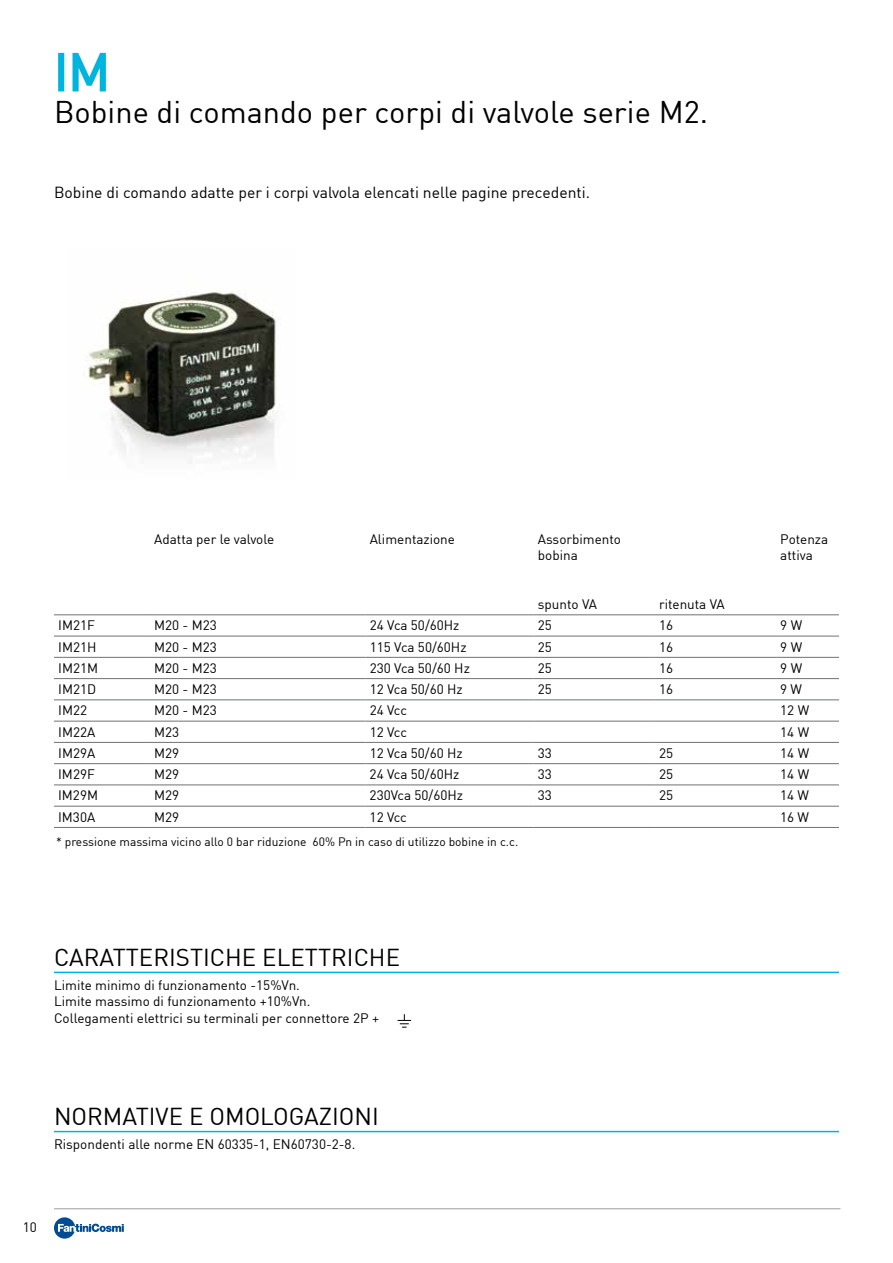
<style>
.page{position:relative;width:893px;height:1263px;background:#fff}
.page>*{position:absolute;margin:0;border:0;box-sizing:border-box;transform-origin:0 0}
.t1{font:51px "DIN";color:#00b5dd}
.t2{font:30.75px "DIN";color:#000}
.t3{font:24px "DIN";color:#000}
.t4{font:15.75px "DIN";color:#000}
.t5{font:13.5px/16.5px "DIN";color:#000}
.t6{font:12px "DIN";color:#000}
</style>
<div class="page">
<hr style="left:54px;top:1208px;width:786px;height:1px;background:#9c9e9f">
<svg style="left:54px;top:1217px;width:70px;height:21px"></svg>
<img style="left:83px;top:291px;width:195px;height:172px">
<div style="left:58px;top:53px;width:6px;height:38px;border:2px solid #00b5dd"></div>
<svg style="left:72px;top:52px;width:34px;height:40px"></svg>
<hr style="left:54px;top:1131px;width:785px;height:1px;background:#00b5dd">
<hr style="left:54px;top:972px;width:785px;height:1px;background:#00b5dd">
<svg style="left:398px;top:1014px;width:13px;height:14px"></svg>
<svg style="left:54px;top:615px;width:785px;height:191px"></svg>
<svg style="left:54px;top:743px;width:722px;height:63px"></svg>
<hr style="left:54px;top:614px;width:96px;height:1px;background:#707172">
<hr style="left:150px;top:614px;width:215px;height:1px;background:#707172">
<hr style="left:365px;top:614px;width:169px;height:1px;background:#707172">
<hr style="left:534px;top:614px;width:121px;height:1px;background:#707172">
<hr style="left:655px;top:614px;width:121px;height:1px;background:#707172">
<hr style="left:776px;top:614px;width:63px;height:1px;background:#707172">
<hr style="left:54px;top:636px;width:96px;height:1px;background:#707172">
<hr style="left:150px;top:636px;width:215px;height:1px;background:#707172">
<hr style="left:365px;top:636px;width:169px;height:1px;background:#707172">
<hr style="left:534px;top:636px;width:121px;height:1px;background:#707172">
<hr style="left:655px;top:636px;width:121px;height:1px;background:#707172">
<hr style="left:776px;top:636px;width:63px;height:1px;background:#707172">
<hr style="left:54px;top:657px;width:96px;height:1px;background:#707172">
<hr style="left:150px;top:657px;width:215px;height:1px;background:#707172">
<hr style="left:365px;top:657px;width:169px;height:1px;background:#707172">
<hr style="left:534px;top:657px;width:121px;height:1px;background:#707172">
<hr style="left:655px;top:657px;width:121px;height:1px;background:#707172">
<hr style="left:776px;top:657px;width:63px;height:1px;background:#707172">
<hr style="left:54px;top:678px;width:96px;height:1px;background:#707172">
<hr style="left:150px;top:678px;width:215px;height:1px;background:#707172">
<hr style="left:365px;top:678px;width:169px;height:1px;background:#707172">
<hr style="left:534px;top:678px;width:121px;height:1px;background:#707172">
<hr style="left:655px;top:678px;width:121px;height:1px;background:#707172">
<hr style="left:776px;top:678px;width:63px;height:1px;background:#707172">
<hr style="left:54px;top:700px;width:96px;height:1px;background:#707172">
<hr style="left:150px;top:700px;width:215px;height:1px;background:#707172">
<hr style="left:365px;top:700px;width:169px;height:1px;background:#707172">
<hr style="left:534px;top:700px;width:121px;height:1px;background:#707172">
<hr style="left:655px;top:700px;width:121px;height:1px;background:#707172">
<hr style="left:776px;top:700px;width:63px;height:1px;background:#707172">
<hr style="left:54px;top:721px;width:96px;height:1px;background:#707172">
<hr style="left:150px;top:721px;width:215px;height:1px;background:#707172">
<hr style="left:365px;top:721px;width:169px;height:1px;background:#707172">
<hr style="left:534px;top:721px;width:121px;height:1px;background:#707172">
<hr style="left:655px;top:721px;width:121px;height:1px;background:#707172">
<hr style="left:776px;top:721px;width:63px;height:1px;background:#707172">
<hr style="left:54px;top:827px;width:96px;height:1px;background:#707172">
<hr style="left:150px;top:827px;width:215px;height:1px;background:#707172">
<hr style="left:365px;top:827px;width:169px;height:1px;background:#707172">
<hr style="left:534px;top:827px;width:121px;height:1px;background:#707172">
<hr style="left:655px;top:827px;width:121px;height:1px;background:#707172">
<hr style="left:776px;top:827px;width:63px;height:1px;background:#707172">
<hr style="left:54px;top:742px;width:96px;height:1px;background:#707172">
<hr style="left:150px;top:742px;width:215px;height:1px;background:#707172">
<hr style="left:365px;top:742px;width:169px;height:1px;background:#707172">
<hr style="left:534px;top:742px;width:121px;height:1px;background:#707172">
<hr style="left:655px;top:742px;width:121px;height:1px;background:#707172">
<hr style="left:776px;top:742px;width:63px;height:1px;background:#707172">
<hr style="left:54px;top:763px;width:96px;height:1px;background:#707172">
<hr style="left:150px;top:763px;width:215px;height:1px;background:#707172">
<hr style="left:365px;top:763px;width:169px;height:1px;background:#707172">
<hr style="left:534px;top:763px;width:121px;height:1px;background:#707172">
<hr style="left:655px;top:763px;width:121px;height:1px;background:#707172">
<hr style="left:776px;top:763px;width:63px;height:1px;background:#707172">
<hr style="left:54px;top:785px;width:96px;height:1px;background:#707172">
<hr style="left:150px;top:785px;width:215px;height:1px;background:#707172">
<hr style="left:365px;top:785px;width:169px;height:1px;background:#707172">
<hr style="left:534px;top:785px;width:121px;height:1px;background:#707172">
<hr style="left:655px;top:785px;width:121px;height:1px;background:#707172">
<hr style="left:776px;top:785px;width:63px;height:1px;background:#707172">
<hr style="left:54px;top:806px;width:96px;height:1px;background:#707172">
<hr style="left:150px;top:806px;width:215px;height:1px;background:#707172">
<hr style="left:365px;top:806px;width:169px;height:1px;background:#707172">
<hr style="left:534px;top:806px;width:121px;height:1px;background:#707172">
<hr style="left:655px;top:806px;width:121px;height:1px;background:#707172">
<hr style="left:776px;top:806px;width:63px;height:1px;background:#707172">
<h1 class="t1" style="left:54px;top:40px;width:57px">IM</h1>
<h2 class="t2" style="left:54px;top:93px;width:656px">Bobine di comando per corpi di valvole serie M2.</h2>
<p class="t4" style="left:54px;top:183px;width:537px">Bobine di comando adatte per i corpi valvola elencati nelle pagine precedenti.</p>
<p class="t5" style="left:154px;top:530px;width:122px">Adatta per le valvole</p>
<p class="t5" style="left:370px;top:530px;width:87px">Alimentazione</p>
<p class="t5" style="left:538px;top:530px;width:85px">Assorbimento bobina</p>
<p class="t5" style="left:780px;top:530px;width:49px">Potenza attiva</p>
<p class="t5" style="left:538px;top:596px;width:61px">spunto VA</p>
<p class="t5" style="left:659px;top:596px;width:67px">ritenuta VA</p>
<p class="t5" style="left:58px;top:617px;width:38px">IM21F</p>
<p class="t5" style="left:154px;top:617px;width:64px">M20 - M23</p>
<p class="t5" style="left:370px;top:617px;width:91px">24 Vca 50/60Hz</p>
<p class="t5" style="left:538px;top:617px;width:16px">25</p>
<p class="t5" style="left:659px;top:617px;width:16px">16</p>
<p class="t5" style="left:780px;top:617px;width:23px">9 W</p>
<p class="t5" style="left:58px;top:638px;width:40px">IM21H</p>
<p class="t5" style="left:154px;top:638px;width:64px">M20 - M23</p>
<p class="t5" style="left:370px;top:638px;width:98px">115 Vca 50/60Hz</p>
<p class="t5" style="left:538px;top:638px;width:16px">25</p>
<p class="t5" style="left:659px;top:638px;width:16px">16</p>
<p class="t5" style="left:780px;top:638px;width:23px">9 W</p>
<p class="t5" style="left:58px;top:659px;width:41px">IM21M</p>
<p class="t5" style="left:154px;top:659px;width:64px">M20 - M23</p>
<p class="t5" style="left:370px;top:659px;width:102px">230 Vca 50/60 Hz</p>
<p class="t5" style="left:538px;top:659px;width:16px">25</p>
<p class="t5" style="left:659px;top:659px;width:16px">16</p>
<p class="t5" style="left:780px;top:659px;width:23px">9 W</p>
<p class="t5" style="left:58px;top:681px;width:40px">IM21D</p>
<p class="t5" style="left:154px;top:681px;width:64px">M20 - M23</p>
<p class="t5" style="left:370px;top:681px;width:95px">12 Vca 50/60 Hz</p>
<p class="t5" style="left:538px;top:681px;width:16px">25</p>
<p class="t5" style="left:659px;top:681px;width:16px">16</p>
<p class="t5" style="left:780px;top:681px;width:23px">9 W</p>
<p class="t5" style="left:58px;top:702px;width:30px">IM22</p>
<p class="t5" style="left:154px;top:702px;width:64px">M20 - M23</p>
<p class="t5" style="left:370px;top:702px;width:39px">24 Vcc</p>
<p class="t5" style="left:780px;top:702px;width:30px">12 W</p>
<p class="t5" style="left:58px;top:723px;width:39px">IM22A</p>
<p class="t5" style="left:154px;top:723px;width:27px">M23</p>
<p class="t5" style="left:370px;top:723px;width:39px">12 Vcc</p>
<p class="t5" style="left:780px;top:723px;width:30px">14 W</p>
<p class="t5" style="left:58px;top:744px;width:39px">IM29A</p>
<p class="t5" style="left:154px;top:744px;width:27px">M29</p>
<p class="t5" style="left:370px;top:744px;width:95px">12 Vca 50/60 Hz</p>
<p class="t5" style="left:538px;top:744px;width:16px">33</p>
<p class="t5" style="left:659px;top:744px;width:16px">25</p>
<p class="t5" style="left:780px;top:744px;width:30px">14 W</p>
<p class="t5" style="left:58px;top:766px;width:38px">IM29F</p>
<p class="t5" style="left:154px;top:766px;width:27px">M29</p>
<p class="t5" style="left:370px;top:766px;width:91px">24 Vca 50/60Hz</p>
<p class="t5" style="left:538px;top:766px;width:16px">33</p>
<p class="t5" style="left:659px;top:766px;width:16px">25</p>
<p class="t5" style="left:780px;top:766px;width:30px">14 W</p>
<p class="t5" style="left:58px;top:787px;width:41px">IM29M</p>
<p class="t5" style="left:154px;top:787px;width:27px">M29</p>
<p class="t5" style="left:370px;top:787px;width:95px">230Vca 50/60Hz</p>
<p class="t5" style="left:538px;top:787px;width:16px">33</p>
<p class="t5" style="left:659px;top:787px;width:16px">25</p>
<p class="t5" style="left:780px;top:787px;width:30px">14 W</p>
<p class="t5" style="left:58px;top:808px;width:39px">IM30A</p>
<p class="t5" style="left:154px;top:808px;width:27px">M29</p>
<p class="t5" style="left:370px;top:808px;width:39px">12 Vcc</p>
<p class="t5" style="left:780px;top:808px;width:30px">16 W</p>
<p class="t6" style="left:56px;top:835px;width:464px">* pressione massima vicino allo 0 bar riduzione 60% Pn in caso di utilizzo bobine in c.c.</p>
<h3 class="t3" style="left:54px;top:942px;width:348px">CARATTERISTICHE ELETTRICHE</h3>
<p class="t5" style="left:54px;top:976px;width:327px">Limite minimo di funzionamento -15%Vn.<br>Limite massimo di funzionamento +10%Vn.<br>Collegamenti elettrici su terminali per connettore 2P +</p>
<h3 class="t3" style="left:54px;top:1101px;width:326px">NORMATIVE E OMOLOGAZIONI</h3>
<p class="t5" style="left:54px;top:1135px;width:303px">Rispondenti alle norme EN 60335-1, EN60730-2-8.</p>
<p class="t5" style="left:23px;top:1218px;width:16px">10</p>
</div>
